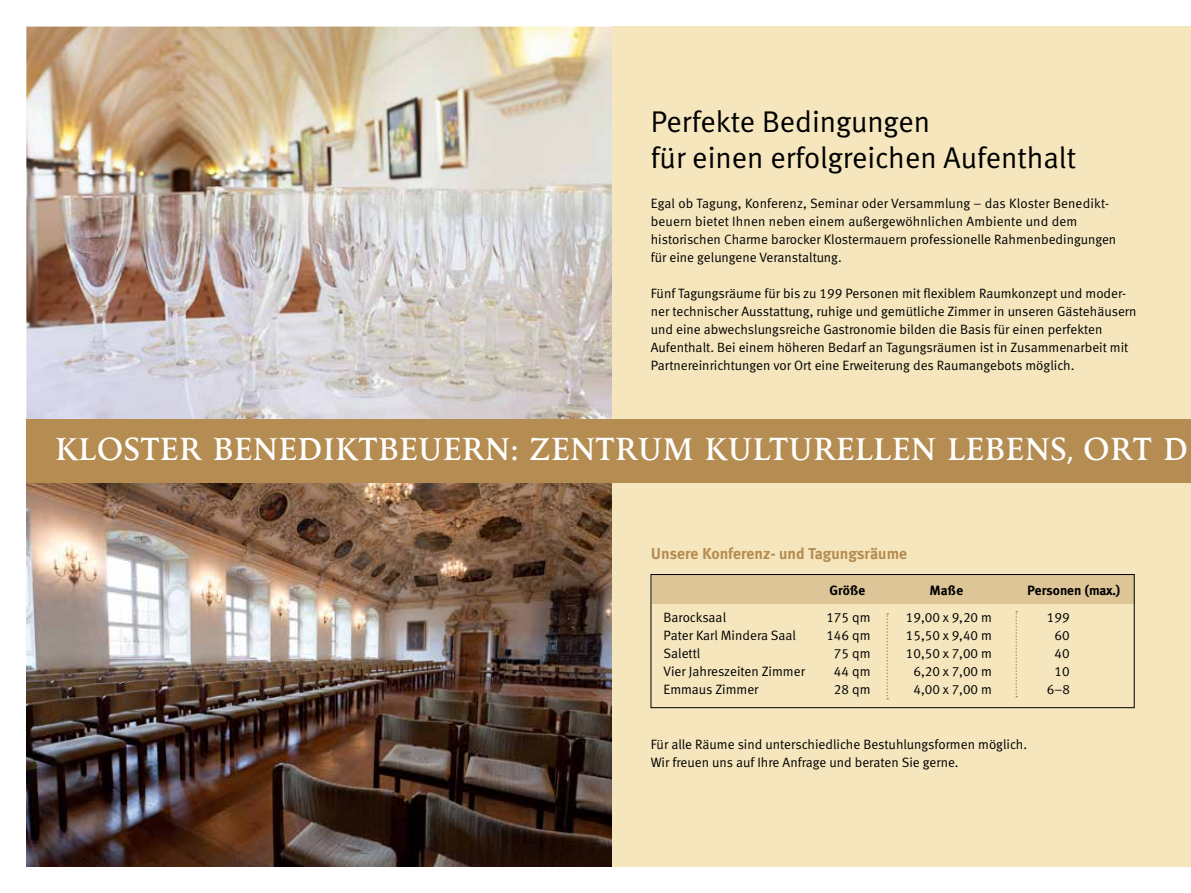
<style>
.page{position:relative;width:1191px;height:893px;background:#fff}
.page>*{position:absolute;margin:0;border:0;box-sizing:border-box;transform-origin:0 0}
.t1{font:500 33px "Tibere";letter-spacing:.01em;color:#fff}
.t2{font:30px/36px "Meta Normal LF";color:#000}
.t3{font:700 15.75px "Meta Plus";color:#b58c51}
.t4{font:13.5px/18px "Meta Normal LF";color:#000}
.t5{font:700 13.5px "Meta Plus";color:#000}
</style>
<div class="page">
<img style="left:26px;top:483px;width:586px;height:384px">
<img style="left:26px;top:27px;width:586px;height:392px">
<div style="left:612px;top:27px;width:579px;height:840px;background:#f5e6be"></div>
<div style="left:651px;top:574px;width:483px;height:30px;background:#dec597"></div>
<div style="left:651px;top:574px;width:483px;height:134px;border:1px solid #000"></div>
<div style="left:26px;top:419px;width:1165px;height:64px;background:#b58c51"></div>
<svg style="left:1015px;top:611px;width:2px;height:86px"></svg>
<svg style="left:886px;top:613px;width:2px;height:86px"></svg>
<h2 class="t2" style="left:651px;top:103px;width:427px">Perfekte Bedingungen<br>für einen erfolgreichen Aufenthalt</h2>
<p class="t4" style="left:651px;top:195px;width:467px">Egal ob Tagung, Konferenz, Seminar oder Versammlung – das Kloster Benedikt&shy;beuern bietet Ihnen neben einem außergewöhnlichen Ambiente und dem historischen Charme barocker Klostermauern professionelle Rahmenbedingungen für eine gelungene Veranstaltung.</p>
<p class="t4" style="left:651px;top:285px;width:487px">Fünf Tagungsräume für bis zu 199 Personen mit flexiblem Raumkonzept und moder&shy;ner technischer Ausstattung, ruhige und gemütliche Zimmer in unseren Gästehäusern und eine abwechslungsreiche Gastronomie bilden die Basis für einen perfekten Aufenthalt. Bei einem höheren Bedarf an Tagungsräumen ist in Zusammenarbeit mit Partnereinrichtungen vor Ort eine Erweiterung des Raumangebots möglich.</p>
<h1 class="t1" style="left:55px;top:431px;width:1134px">KLOSTER BENEDIKTBEUERN: ZENTRUM KULTURELLEN LEBENS, ORT D</h1>
<p class="t3" style="left:651px;top:545px;width:258px">Unsere Konferenz- und Tagungsräume</p>
<p class="t5" style="left:829px;top:583px;width:37px">Größe</p>
<p class="t5" style="left:929px;top:583px;width:35px">Maße</p>
<p class="t5" style="left:1027px;top:583px;width:95px">Personen (max.)</p>
<p class="t4" style="left:663px;top:608px;width:64px">Barocksaal</p>
<p class="t4" style="left:826px;top:608px;width:46px">175 qm</p>
<p class="t4" style="left:906px;top:608px;width:88px">19,00 x 9,20 m</p>
<p class="t4" style="left:1047px;top:608px;width:24px">199</p>
<p class="t4" style="left:663px;top:626px;width:134px">Pater Karl Mindera Saal</p>
<p class="t4" style="left:826px;top:626px;width:46px">146 qm</p>
<p class="t4" style="left:906px;top:626px;width:88px">15,50 x 9,40 m</p>
<p class="t4" style="left:1054px;top:626px;width:17px">60</p>
<p class="t4" style="left:663px;top:644px;width:38px">Salettl</p>
<p class="t4" style="left:834px;top:644px;width:38px">75 qm</p>
<p class="t4" style="left:906px;top:644px;width:88px">10,50 x 7,00 m</p>
<p class="t4" style="left:1054px;top:644px;width:17px">40</p>
<p class="t4" style="left:663px;top:662px;width:143px">Vier Jahreszeiten Zimmer</p>
<p class="t4" style="left:834px;top:662px;width:38px">44 qm</p>
<p class="t4" style="left:913px;top:662px;width:80px">6,20 x 7,00 m</p>
<p class="t4" style="left:1054px;top:662px;width:17px">10</p>
<p class="t4" style="left:663px;top:680px;width:96px">Emmaus Zimmer</p>
<p class="t4" style="left:834px;top:680px;width:38px">28 qm</p>
<p class="t4" style="left:913px;top:680px;width:80px">4,00 x 7,00 m</p>
<p class="t4" style="left:1047px;top:680px;width:25px">6–8</p>
<p class="t4" style="left:651px;top:735px;width:378px">Für alle Räume sind unterschiedliche Bestuhlungsformen möglich.<br>Wir freuen uns auf Ihre Anfrage und beraten Sie gerne.</p>
</div>
